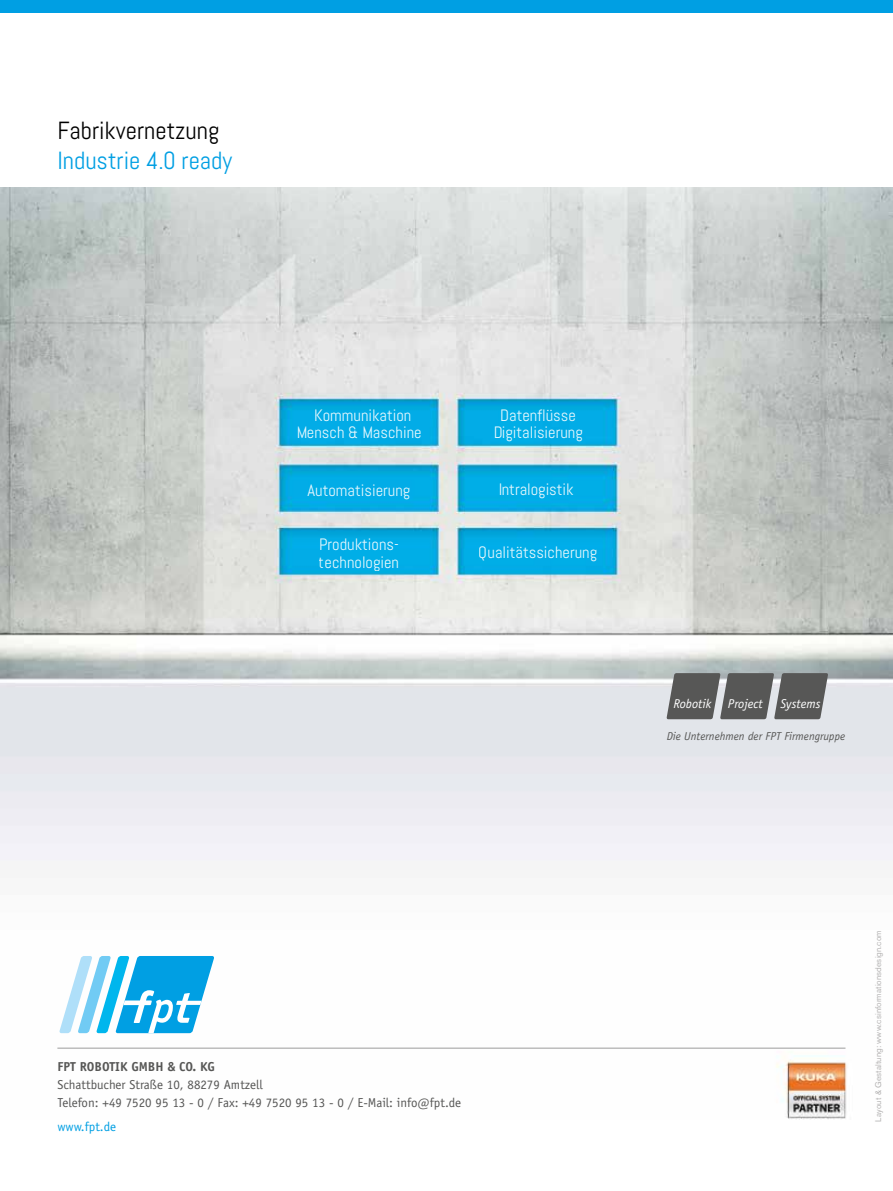
<style>
.page{position:relative;width:893px;height:1191px;background:#fff}
.page>*{position:absolute;margin:0;border:0;box-sizing:border-box;transform-origin:0 0}
.t1{font:24.75px "Abel";color:#009fe3}
.t2{font:24.75px "Abel";color:#000}
.t3{font:16.5px/17.2px "Abel";color:#fff;text-align:center}
.t4{font:12.9px/18px "Officina Sans";color:#575756}
.t5{font:italic 12.9px "Officina Sans";color:#fff}
.t6{font:700 12.9px "Officina Sans";color:#575756}
.t7{font:12.9px "Officina Sans";color:#009fe3}
.t8{font:italic 11.55px "Officina Sans";color:#575756}
.t9{font:8.25px "Akzidenz Grotesk BE";letter-spacing:.01em;color:#b3b2b2}
</style>
<div class="page">
<img style="left:0;top:187px;width:893px;height:932px">
<svg style="left:59px;top:956px;width:155px;height:78px"></svg>
<div style="left:0;top:0;width:893px;height:13px;background:#009fe3"></div>
<svg style="left:666px;top:673px;width:162px;height:46px;background:#6a6b6b"></svg>
<hr style="left:57px;top:1048px;width:788px;height:1px;background:#9d9d9c">
<h1 class="t2" style="left:57px;top:115px;width:163px">Fabrikvernetzung</h1>
<h1 class="t1" style="left:57px;top:145px;width:176px">Industrie 4.0 ready</h1>
<p class="t3" style="left:296px;top:406px;width:127px">Kommunikation<br>Mensch &amp; Maschine</p>
<p class="t3" style="left:493px;top:406px;width:91px">Datenflüsse<br>Digitalisierung</p>
<p class="t3" style="left:308px;top:481px;width:104px">Automatisierung</p>
<p class="t3" style="left:319px;top:536px;width:82px;text-align:left">Produktions&shy;technologien</p>
<p class="t3" style="left:498px;top:480px;width:77px">Intralogistik</p>
<p class="t3" style="left:479px;top:543px;width:120px">Qualitätssicherung</p>
<p class="t5" style="left:673px;top:695px;width:39px">Robotik</p>
<p class="t5" style="left:728px;top:695px;width:36px">Project</p>
<p class="t5" style="left:780px;top:695px;width:42px">Systems</p>
<p class="t8" style="left:667px;top:729px;width:180px">Die Unternehmen der FPT Firmengruppe</p>
<p class="t6" style="left:57px;top:1058px;width:159px">FPT ROBOTIK GMBH &amp; CO. KG</p>
<p class="t4" style="left:57px;top:1075px;width:405px">Schattbucher Straße 10, 88279 Amtzell<br>Telefon: +49 7520 95 13 - 0 / Fax: +49 7520 95 13 - 0 / E-Mail: info@fpt.de</p>
<p class="t7" style="left:57px;top:1118px;width:60px">www.fpt.de</p>
<p class="t9" style="left:873px;top:1121px;width:193px;rotate:-90deg">Layout &amp; Gestaltung: www.csinformationsdesign.com</p>
</div>
